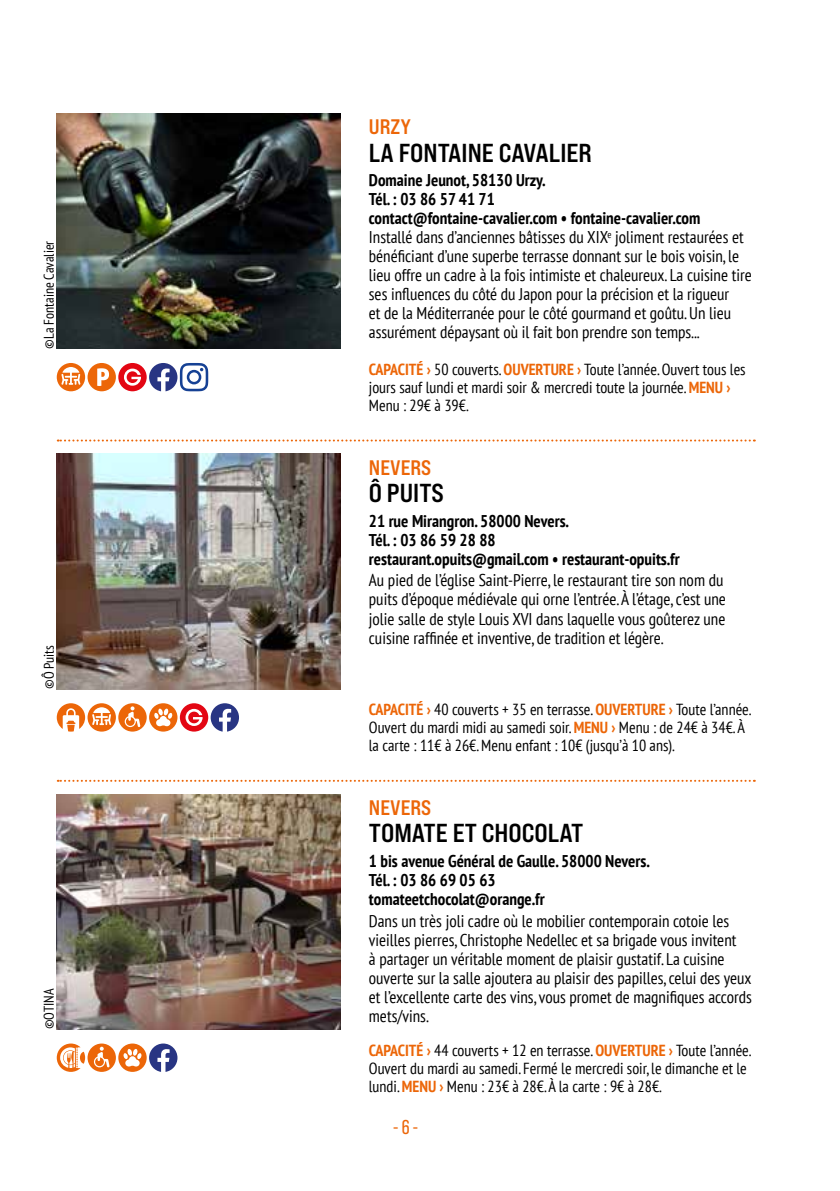
<style>
.page{position:relative;width:840px;height:1191px;background:#fff}
.page>*{position:absolute;margin:0;border:0;box-sizing:border-box;transform-origin:0 0}
.t1{font:26px "Bebas Neue Pro Exp Bd";color:#000}
.t2{font:21px "Bebas Neue Pro Exp Bd";color:#ec6608}
.t3{font:20px "Bebas Neue Pro";color:#ec6608}
.t4{font:condensed 17px/19px "PT Sans";color:#000}
.t5{font:700 condensed 17px/19px "PT Sans";color:#000}
.t6{font:condensed 16px/18px "PT Sans";color:#000}
.t7{font:condensed 14px "PT Sans";color:#000}
.s1{font-weight:700}
.s2{font-weight:700;color:#ec6608}
</style>
<div class="page">
<svg style="left:58px;top:439px;width:696px;height:2px"></svg>
<svg style="left:58px;top:780px;width:696px;height:2px"></svg>
<img style="left:57px;top:454px;width:283px;height:235px">
<svg style="left:57px;top:703px;width:28px;height:28px"></svg>
<div style="left:87px;top:703px;width:29px;height:28px;background:#ec6608;border-radius:50%"></div>
<svg style="left:92px;top:707px;width:19px;height:18px"></svg>
<div style="left:118px;top:703px;width:29px;height:28px;background:#ec6608;border-radius:50%"></div>
<svg style="left:125px;top:706px;width:15px;height:21px"></svg>
<div style="left:149px;top:703px;width:28px;height:28px;background:#ec6608;border-radius:50%"></div>
<svg style="left:154px;top:708px;width:18px;height:18px"></svg>
<div style="left:180px;top:703px;width:28px;height:28px;background:#e30613;border-radius:50%"></div>
<svg style="left:185px;top:709px;width:18px;height:17px"></svg>
<svg style="left:210px;top:703px;width:29px;height:28px"></svg>
<img style="left:57px;top:794px;width:283px;height:235px">
<svg style="left:57px;top:1043px;width:28px;height:28px"></svg>
<div style="left:87px;top:1043px;width:29px;height:28px;background:#ec6608;border-radius:50%"></div>
<svg style="left:94px;top:1046px;width:16px;height:21px"></svg>
<div style="left:118px;top:1043px;width:29px;height:28px;background:#ec6608;border-radius:50%"></div>
<svg style="left:123px;top:1049px;width:19px;height:17px"></svg>
<svg style="left:149px;top:1043px;width:28px;height:28px"></svg>
<img style="left:57px;top:113px;width:283px;height:236px">
<div style="left:57px;top:363px;width:28px;height:28px;background:#ec6608;border-radius:50%"></div>
<svg style="left:61px;top:367px;width:19px;height:18px"></svg>
<div style="left:87px;top:363px;width:29px;height:28px;background:#ec6608;border-radius:50%"></div>
<svg style="left:97px;top:368px;width:12px;height:18px"></svg>
<div style="left:118px;top:363px;width:29px;height:28px;background:#e30613;border-radius:50%"></div>
<svg style="left:124px;top:368px;width:17px;height:18px"></svg>
<svg style="left:149px;top:363px;width:59px;height:28px"></svg>
<p class="t7" style="left:40px;top:349px;width:110px;rotate:-90deg">©La Fontaine Cavalier</p>
<p class="t7" style="left:40px;top:689px;width:45px;rotate:-90deg">©Ô Puits</p>
<p class="t7" style="left:40px;top:1029px;width:42px;rotate:-90deg">©OTINA</p>
<p class="t2" style="left:369px;top:114px;width:44px">URZY</p>
<h1 class="t1" style="left:369px;top:136px;width:224px">LA FONTAINE CAVALIER</h1>
<p class="t4" style="left:368px;top:170px;width:384px"><span class="s1">Domaine Jeunot, 58130 Urzy.<br>Tél. : 03 86 57 41 71<br>contact@fontaine-cavalier.com • fontaine-cavalier.com<br></span>Installé dans d’anciennes bâtisses du XIX<sup>e</sup> joliment restaurées et bénéficiant d’une superbe terrasse donnant sur le bois voisin, le lieu offre un cadre à la fois intimiste et chaleureux. La cuisine tire ses influences du côté du Japon pour la précision et la rigueur<br>et de la Méditerranée pour le côté gourmand et goûtu. Un lieu assurément dépaysant où il fait bon prendre son temps...</p>
<p class="t6" style="left:369px;top:360px;width:378px"><span class="s2">CAPACITÉ ›</span> 50 couverts. <span class="s2">OUVERTURE ›</span> Toute l’année. Ouvert tous les jours sauf lundi et mardi soir &amp; mercredi toute la journée. <span class="s2">MENU ›<br></span>Menu : 29€ à 39€.</p>
<p class="t2" style="left:369px;top:454px;width:64px">NEVERS</p>
<h1 class="t1" style="left:369px;top:477px;width:77px">Ô PUITS</h1>
<p class="t5" style="left:369px;top:511px;width:312px">21 rue Mirangron. 58000 Nevers.<br>Tél. : 03 86 59 28 88 restaurant.opuits@gmail.com • restaurant-opuits.fr</p>
<p class="t4" style="left:369px;top:570px;width:358px">Au pied de l’église Saint-Pierre, le restaurant tire son nom du puits d’époque médiévale qui orne l’entrée. À l’étage, c’est une jolie salle de style Louis XVI dans laquelle vous goûterez une cuisine raffinée et inventive, de tradition et légère.</p>
<p class="t6" style="left:369px;top:700px;width:383px"><span class="s2">CAPACITÉ ›</span> 40 couverts + 35 en terrasse. <span class="s2">OUVERTURE ›</span> Toute l’année.<br>Ouvert du mardi midi au samedi soir. <span class="s2">MENU ›</span> Menu : de 24€ à 34€. À la carte : 11€ à 26€. Menu enfant : 10€ (jusqu’à 10 ans).</p>
<p class="t2" style="left:369px;top:794px;width:64px">NEVERS</p>
<h1 class="t1" style="left:369px;top:817px;width:216px">TOMATE ET CHOCOLAT</h1>
<p class="t5" style="left:369px;top:851px;width:282px">1 bis avenue Général de Gaulle. 58000 Nevers.<br>Tél. : 03 86 69 05 63 tomateetchocolat@orange.fr</p>
<p class="t4" style="left:369px;top:911px;width:384px">Dans un très joli cadre où le mobilier contemporain cotoie les vieilles pierres, Christophe Nedellec et sa brigade vous invitent<br>à partager un véritable moment de plaisir gustatif. La cuisine ouverte sur la salle ajoutera au plaisir des papilles, celui des yeux et l’excellente carte des vins, vous promet de magnifiques accords mets/vins.</p>
<p class="t6" style="left:369px;top:1040px;width:383px"><span class="s2">CAPACITÉ ›</span> 44 couverts + 12 en terrasse. <span class="s2">OUVERTURE ›</span> Toute l’année.<br>Ouvert du mardi au samedi. Fermé le mercredi soir, le dimanche et le lundi. <span class="s2">MENU ›</span> Menu : 23€ à 28€. À la carte : 9€ à 28€.</p>
<p class="t3" style="left:393px;top:1116px;width:26px">- 6 -</p>
</div>
